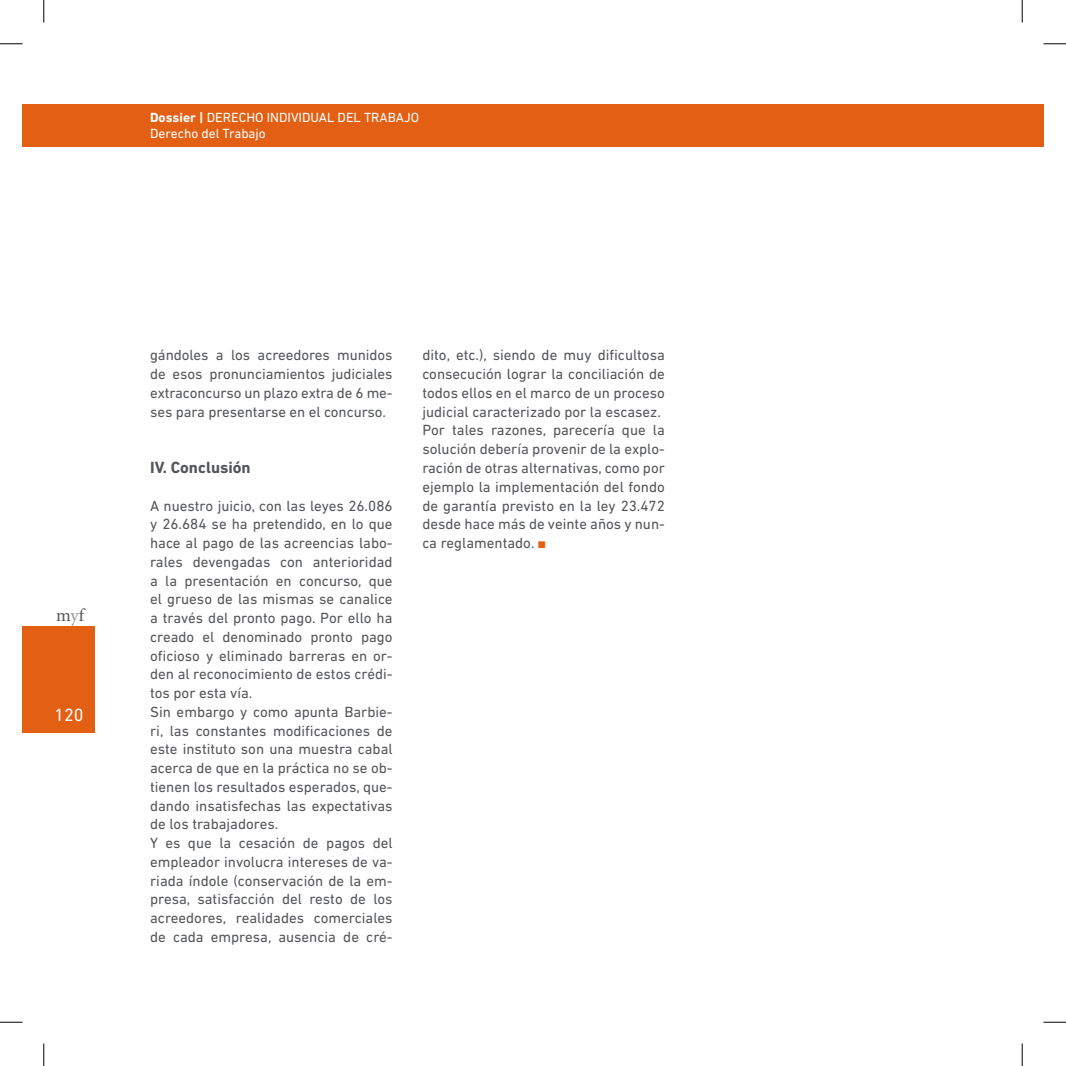
<style>
.page{position:relative;width:1066px;height:1066px;background:#fff}
.page>*{position:absolute;margin:0;border:0;box-sizing:border-box;transform-origin:0 0}
.t1{font:18px "Minion Pro";color:#54555a}
.t2{font:18px "DIN Next LT Pro";color:#fff}
.t3{font:700 16.5px "DIN Next LT Pro";color:#54555a}
.t4{font:15px/18.8px "DIN Next LT Pro";color:#54555a;text-align:justify}
.t5{font:13.5px/16.2px "DIN Next LT Pro";color:#fff}
.s1{font-weight:700}
.s2{color:#959599}
.s3{font-family:"Times New Roman";font-size:14.7px;color:#e25f14}
</style>
<div class="page">
<div style="left:1022px;top:104px;width:21px;height:43px;background:#e25f14"></div>
<div style="left:22px;top:626px;width:73px;height:107px;background:#e25f14"></div>
<div style="left:22px;top:104px;width:1000px;height:43px;background:#e25f14"></div>
<svg style="left:0;top:44px;width:22px;height:1px"></svg>
<svg style="left:1043px;top:44px;width:22px;height:1px"></svg>
<svg style="left:0;top:1021px;width:22px;height:1px"></svg>
<svg style="left:1043px;top:1021px;width:22px;height:1px"></svg>
<svg style="left:44px;top:0;width:1px;height:23px"></svg>
<svg style="left:44px;top:1043px;width:1px;height:22px"></svg>
<svg style="left:1021px;top:0;width:1px;height:23px"></svg>
<svg style="left:1021px;top:1043px;width:1px;height:22px"></svg>
<p class="t5" style="left:150px;top:109px;width:270px"><span class="s1">Dossier |</span> DERECHO INDIVIDUAL DEL TRABAJO<br>Derecho del Trabajo</p>
<p class="t1" style="left:56px;top:603px;width:29px">m<span class="s2">y</span>f</p>
<p class="t2" style="left:54px;top:704px;width:31px">120</p>
<p class="t4" style="left:150px;top:346px;width:244px">gándoles a los acreedores munidos de esos pronunciamientos judiciales extraconcurso un plazo extra de 6 me&shy;ses para presentarse en el concurso.</p>
<p class="t3" style="left:150px;top:457px;width:102px">IV. Conclusión</p>
<p class="t4" style="left:150px;top:496px;width:244px">A nuestro juicio, con las leyes 26.086 y 26.684 se ha pretendido, en lo que hace al pago de las acreencias labo&shy;rales devengadas con anterioridad a la presentación en concurso, que el grueso de las mismas se canalice a través del pronto pago. Por ello ha creado el denominado pronto pago oficioso y eliminado barreras en or&shy;den al reconocimiento de estos crédi&shy;tos por esta vía.</p>
<p class="t4" style="left:150px;top:702px;width:244px">Sin embargo y como apunta Barbie&shy;ri, las constantes modificaciones de este instituto son una muestra cabal acerca de que en la práctica no se ob&shy;tienen los resultados esperados, que&shy;dando insatisfechas las expectativas de los trabajadores.</p>
<p class="t4" style="left:150px;top:833px;width:244px">Y es que la cesación de pagos del empleador involucra intereses de va&shy;riada índole (conservación de la em&shy;presa, satisfacción del resto de los acreedores, realidades comerciales de cada empresa, ausencia de cré-</p>
<p class="t4" style="left:422px;top:346px;width:244px">dito, etc.), siendo de muy dificultosa consecución lograr la conciliación de todos ellos en el marco de un proceso judicial caracterizado por la escasez.</p>
<p class="t4" style="left:422px;top:421px;width:244px">Por tales razones, parecería que la solución debería provenir de la explo&shy;ración de otras alternativas, como por ejemplo la implementación del fondo de garantía previsto en la ley 23.472 desde hace más de veinte años y nun&shy;ca reglamentado. <span class="s3">■</span></p>
</div>
